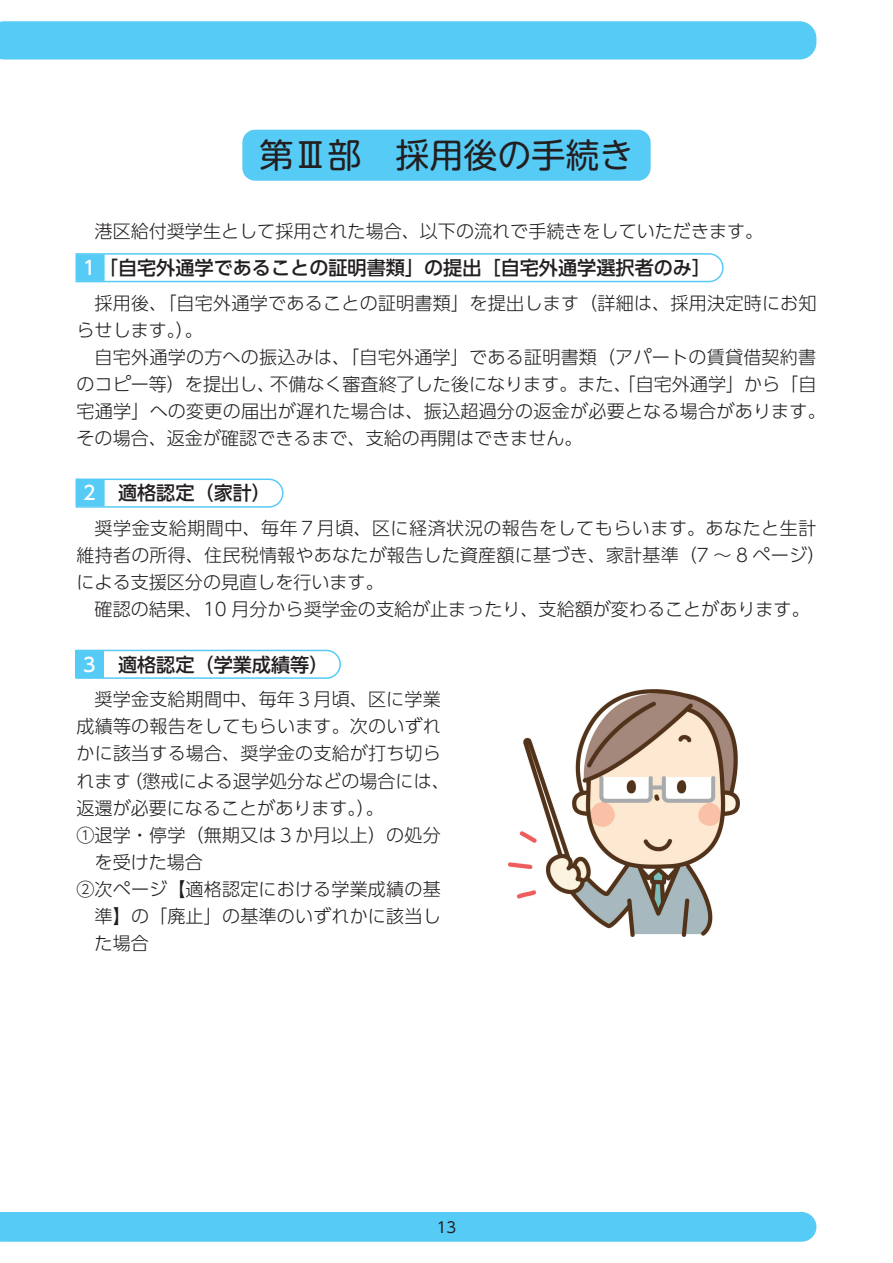
<style>
.page{position:relative;width:893px;height:1263px;background:#fff}
.page>*{position:absolute;margin:0;border:0;box-sizing:border-box;transform-origin:0 0}
.t1{font:34.05px "UD Shin M Go Pro";color:#231f20}
.t2{font:500 19.2px "UD Shin Go Pr 6";color:#231f20}
.t3{font:300 18px/27.2px "UD Shin Go Pr 6";letter-spacing:.01em;color:#231f20}
.t4{font:14.85px "UD Shin Go Pr 6";color:#231f20}
.s1{color:#fff}
</style>
<div class="page">
<div style="left:242px;top:130px;width:409px;height:51px;background:#56cbf5;border-radius:13px"></div>
<svg style="left:75px;top:253px;width:649px;height:30px"></svg>
<div style="left:77px;top:254px;width:28px;height:27px;background:#56cbf5"></div>
<svg style="left:75px;top:478px;width:209px;height:30px"></svg>
<div style="left:77px;top:480px;width:28px;height:26px;background:#56cbf5"></div>
<svg style="left:75px;top:649px;width:266px;height:30px"></svg>
<img style="left:508px;top:690px;width:232px;height:246px">
<div style="left:0;top:21px;width:816px;height:39px;background:#56cbf5"></div>
<div style="left:0;top:1212px;width:816px;height:30px;background:#56cbf5"></div>
<h1 class="t1" style="left:259px;top:128px;width:376px">第Ⅲ部　採用後の手続き</h1>
<p class="t3" style="left:95px;top:217px;width:670px">港区給付奨学生として採用された場合、以下の流れで手続きをしていただきます。</p>
<p class="t2" style="left:80px;top:252px;width:633px"><span class="s1">１</span>「自宅外通学であることの証明書類」の提出［自宅外通学選択者のみ］</p>
<p class="t3" style="left:77px;top:289px;width:742px;text-indent:18px">採用後、「自宅外通学であることの証明書類」を提出します（詳細は、採用決定時にお知らせします。）。</p>
<p class="t3" style="left:77px;top:343px;width:751px;text-indent:18px">自宅外通学の方への振込みは、「自宅外通学」である証明書類（アパートの賃貸借契約書のコピー等）を提出し、不備なく審査終了した後になります。また、「自宅外通学」から「自宅通学」への変更の届出が遅れた場合は、振込超過分の返金が必要となる場合があります。その場合、返金が確認できるまで、支給の再開はできません。</p>
<p class="t2" style="left:80px;top:477px;width:193px"><span class="s1">２</span>　適格認定（家計）</p>
<p class="t3" style="left:77px;top:514px;width:750px;text-indent:18px">奨学金支給期間中、毎年７月頃、区に経済状況の報告をしてもらいます。あなたと生計維持者の所得、住民税情報やあなたが報告した資産額に基づき、家計基準（7 ～ 8 ページ）による支援区分の見直しを行います。</p>
<p class="t3" style="left:95px;top:595px;width:717px">確認の結果、10 月分から奨学金の支給が止まったり、支給額が変わることがあります。</p>
<p class="t2" style="left:80px;top:649px;width:250px"><span class="s1">３</span>　適格認定（学業成績等）</p>
<p class="t3" style="left:95px;top:685px;width:348px">奨学金支給期間中、毎年３月頃、区に学業</p>
<p class="t3" style="left:77px;top:712px;width:366px">成績等の報告をしてもらいます。次のいずれ</p>
<p class="t3" style="left:77px;top:739px;width:366px">かに該当する場合、奨学金の支給が打ち切ら</p>
<p class="t3" style="left:77px;top:766px;width:375px">れます（懲戒による退学処分などの場合には、</p>
<p class="t3" style="left:77px;top:794px;width:309px">返還が必要になることがあります。）。</p>
<p class="t3" style="left:77px;top:821px;width:366px">①退学・停学（無期又は３か月以上）の処分</p>
<p class="t3" style="left:95px;top:848px;width:110px">を受けた場合</p>
<p class="t3" style="left:77px;top:875px;width:366px">②次ページ【適格認定における学業成績の基</p>
<p class="t3" style="left:95px;top:902px;width:348px">準】の「廃止」の基準のいずれかに該当し</p>
<p class="t3" style="left:95px;top:929px;width:56px">た場合</p>
<p class="t4" style="left:437px;top:1215px;width:21px">13</p>
</div>
